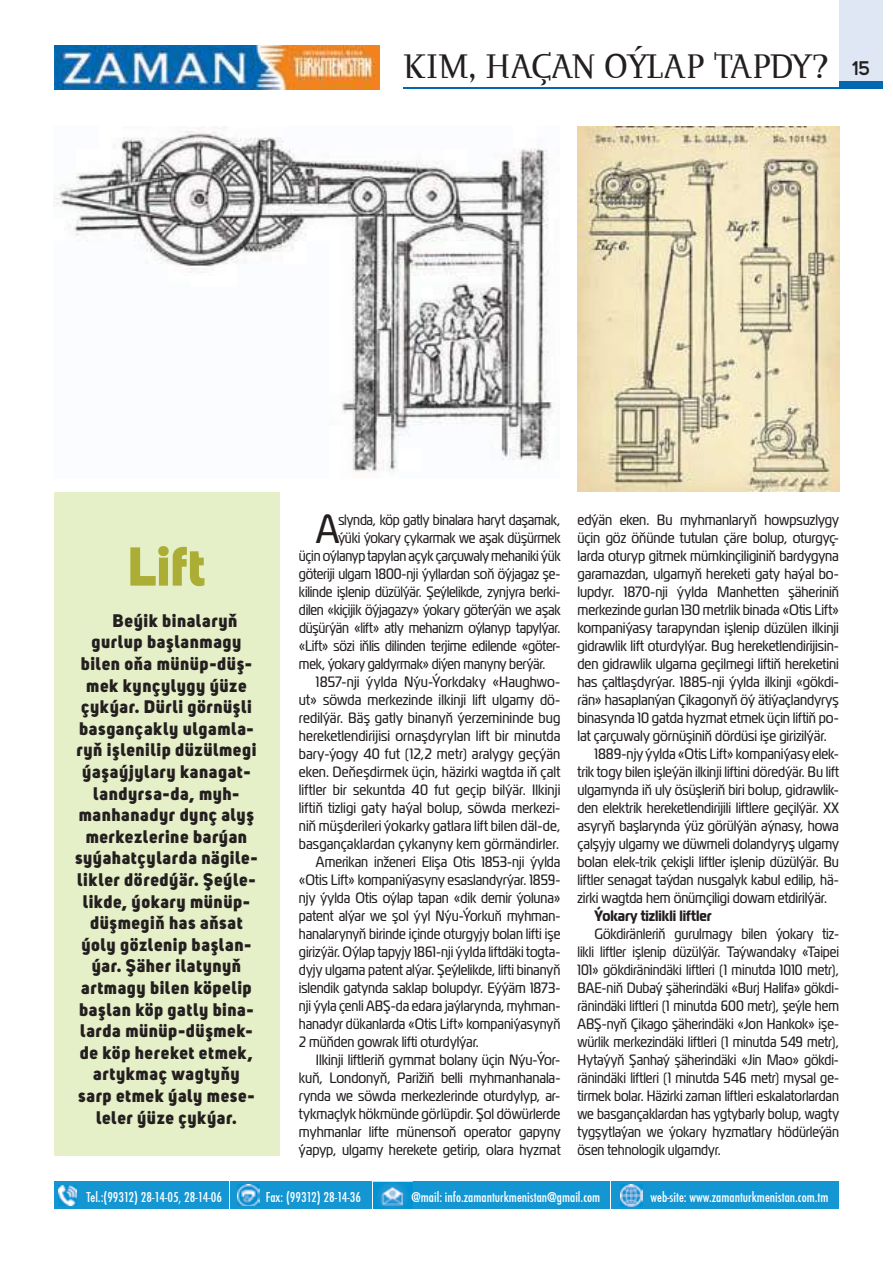
<style>
.page{position:relative;width:893px;height:1263px;background:#fff}
.page>*{position:absolute;margin:0;border:0;box-sizing:border-box;transform-origin:0 0}
.t1{font:800 54px "Uni Sans";color:#acad34}
.t2{font:40.65px "Magistral Cond";color:#241f1f;scale:.95 1}
.t3{font:36px "Ogirema Slab";color:#241f1f}
.t4{font:800 18px "Uni Sans";letter-spacing:.03em;color:#241f1f}
.t5{font:15px "Magistral Cond";letter-spacing:-.005em;color:#241f1f}
.t6{font:15px/18px "Magistral Cond";letter-spacing:-.005em;color:#241f1f;text-align:justify;scale:.95 1}
.t7{font:15px "Magistral Cond";letter-spacing:-.005em;color:#241f1f;scale:.96 1}
.t8{font:700 15px "Magistral Cond";letter-spacing:-.005em;color:#241f1f;scale:.95 1}
.t9{font:500 condensed 14.85px "ART Futura TEE";color:#fff}
.s1{font-family:"Uni Sans";font-weight:600;font-size:19.5px}
</style>
<div class="page">
<div style="left:54px;top:1182px;width:785px;height:27px;background:#1496d3"></div>
<svg style="left:610px;top:1182px;width:1px;height:27px"></svg>
<img style="left:238px;top:1185px;width:21px;height:21px">
<img style="left:373px;top:1181px;width:40px;height:1px">
<img style="left:373px;top:1182px;width:40px;height:27px">
<svg style="left:372px;top:1182px;width:1px;height:27px"></svg>
<svg style="left:412px;top:1191px;width:1px;height:14px"></svg>
<img style="left:381px;top:1186px;width:22px;height:19px">
<img style="left:621px;top:1185px;width:21px;height:21px">
<img style="left:59px;top:1185px;width:18px;height:20px">
<img style="left:54px;top:45px;width:326px;height:44px">
<div style="left:839px;top:0;width:44px;height:89px;background:#dfe6f4"></div>
<hr style="left:404px;top:87px;width:435px;height:2px;background:#0067b0">
<div style="left:839px;top:81px;width:44px;height:8px;background:#0067b0"></div>
<div style="left:54px;top:492px;width:225px;height:663px;background:#e5efc8"></div>
<img style="left:54px;top:127px;width:499px;height:345px">
<img style="left:578px;top:127px;width:261px;height:365px">
<h3 class="t3" style="left:404px;top:44px;width:467px">KIM, HAÇAN OÝLAP TAPDY? <span class="s1">15</span></h3>
<h1 class="t1" style="left:127px;top:532px;width:80px">Lift</h1>
<p class="t4" style="left:113px;top:609px;width:126px">Beýik binala ryň</p>
<p class="t4" style="left:92px;top:630px;width:151px">gurlup başlanma gy</p>
<p class="t4" style="left:81px;top:652px;width:173px">bilen oňa münüp-düş-</p>
<p class="t4" style="left:86px;top:673px;width:162px">mek kynçylygy ýü ze</p>
<p class="t4" style="left:81px;top:695px;width:172px">çykýar. Dürli görnüş li</p>
<p class="t4" style="left:79px;top:717px;width:176px">basgançakly ulgamla-</p>
<p class="t4" style="left:77px;top:738px;width:181px">ryň işlenilip düzülme gi</p>
<p class="t4" style="left:82px;top:760px;width:170px">ýaşaýjylary kanagat-</p>
<p class="t4" style="left:93px;top:781px;width:148px">landyrsa-da, myh-</p>
<p class="t4" style="left:79px;top:803px;width:177px">manhanadyr dynç alyş</p>
<p class="t4" style="left:86px;top:825px;width:163px">merkezlerine barýan</p>
<p class="t4" style="left:75px;top:846px;width:184px">syýahatçylarda nägile-</p>
<p class="t4" style="left:77px;top:868px;width:180px">likler döredýär. Şeýle-</p>
<p class="t4" style="left:83px;top:889px;width:169px">likde, ýokary münüp-</p>
<p class="t4" style="left:90px;top:911px;width:154px">düşmegiň has aň sat</p>
<p class="t4" style="left:81px;top:933px;width:171px">ýoly gözlenip başlan-</p>
<p class="t4" style="left:92px;top:954px;width:151px">ýar. Şäher ilaty nyň</p>
<p class="t4" style="left:81px;top:976px;width:172px">artmagy bilen köpe lip</p>
<p class="t4" style="left:79px;top:997px;width:176px">başlan köp gatly bina-</p>
<p class="t4" style="left:80px;top:1019px;width:174px">larda münüp-düşmek-</p>
<p class="t4" style="left:80px;top:1041px;width:174px">de köp hereket etmek,</p>
<p class="t4" style="left:93px;top:1062px;width:148px">artykmaç wagty ňy</p>
<p class="t4" style="left:78px;top:1084px;width:178px">sarp etmek ýaly mese-</p>
<p class="t4" style="left:96px;top:1105px;width:142px">leler ýüze çykýar.</p>
<h2 class="t2" style="left:316px;top:504px;width:26px">A</h2>
<p class="t6" style="left:338px;top:510px;width:235px">s lynda, köp gatly binalara haryt daşamak,</p>
<p class="t6" style="left:338px;top:528px;width:235px">ýüki ýokary çykarmak we aşak düşürmek</p>
<p class="t6" style="left:299px;top:546px;width:277px">üçin oýlanyp tapylan açyk çarçuwaly mehaniki ýük</p>
<p class="t6" style="left:299px;top:564px;width:277px">göteriji ulgam 1800-nji ýyllardan soň öýjagaz şe-</p>
<p class="t6" style="left:299px;top:582px;width:277px">kilinde işlenip düzülýär. Şeýlelikde, zynjyra berki-</p>
<p class="t6" style="left:299px;top:600px;width:277px">dilen «kiçijik öýjagazy» ýokary göterýän we aşak</p>
<p class="t6" style="left:299px;top:618px;width:277px">düşürýän «lift» atly mehanizm oýlanyp tapylýar.</p>
<p class="t6" style="left:299px;top:636px;width:277px">«Lift» sözi iňlis dilinden terjime edilende «göter-</p>
<p class="t6" style="left:299px;top:654px;width:261px">mek, ýokary galdyrmak» diýen manyny berýär.</p>
<p class="t5" style="left:316px;top:672px;width:246px">1857-nji ýylda Nýu-Ýork da ky «Haughwo-</p>
<p class="t5" style="left:299px;top:690px;width:263px">ut» söwda merkezinde ilkinji lift ul ga my dö-</p>
<p class="t5" style="left:299px;top:708px;width:263px">redilýär. Bäş gatly bi na nyň ýerzemininde bug</p>
<p class="t5" style="left:299px;top:726px;width:263px">hereket len dirijisi or naş dyrylan lift bir minut da</p>
<p class="t5" style="left:299px;top:744px;width:263px">bary-ýogy 40 fut (12,2 metr) aralygy geç ýän</p>
<p class="t5" style="left:299px;top:762px;width:263px">eken. Deňeşdirmek üçin, häzirki wagtda iň çalt</p>
<p class="t5" style="left:299px;top:780px;width:263px">liftler bir sekuntda 40 fut geçip bilýär. Ilkin ji</p>
<p class="t5" style="left:299px;top:798px;width:263px">liftiň tizligi gaty haýal bolup, söwda merkezi-</p>
<p class="t5" style="left:299px;top:816px;width:263px">niň müşderileri ýoka r ky gatlara lift bilen däl-de,</p>
<p class="t5" style="left:299px;top:834px;width:262px">bas gan çaklar dan çy kany ny kem gör män dir ler.</p>
<p class="t7" style="left:316px;top:852px;width:256px">Amerikan inženeri Elişa Otis 1853-nji ýylda</p>
<p class="t7" style="left:299px;top:870px;width:274px">«Otis Lift» kompaniýasyny esaslandyrýar. 1859-</p>
<p class="t7" style="left:299px;top:888px;width:274px">njy ýylda Otis oýlap tapan «dik demir ýoluna»</p>
<p class="t7" style="left:299px;top:906px;width:274px">patent alýar we şol ýyl Nýu-Ýorkuň myhman-</p>
<p class="t7" style="left:299px;top:924px;width:274px">hanalarynyň birinde içinde oturgyjy bolan lifti işe</p>
<p class="t7" style="left:299px;top:942px;width:274px">girizýär. Oýlap tapyjy 1861-nji ýylda liftdäki tog ta-</p>
<p class="t7" style="left:299px;top:960px;width:274px">dyjy ulgama patent alýar. Şeýlelikde, lifti binanyň</p>
<p class="t7" style="left:299px;top:978px;width:274px">islendik ga tyn da saklap bolupdyr. Eýýäm 1873-</p>
<p class="t7" style="left:299px;top:996px;width:274px">nji ýyla çenli ABŞ-da edara jaýlarynda, myhman-</p>
<p class="t7" style="left:299px;top:1014px;width:274px">hanadyr dükanla r da «Otis Lift» kompaniýasynyň</p>
<p class="t7" style="left:299px;top:1032px;width:189px">2 müňden gowrak lifti oturdylýar.</p>
<p class="t5" style="left:316px;top:1050px;width:246px">Ilkinji liftleriň gymmat bolany üçin Nýu-Ýor-</p>
<p class="t5" style="left:299px;top:1068px;width:263px">kuň, Londonyň, Parižiň belli myhmanhanala-</p>
<p class="t5" style="left:299px;top:1086px;width:263px">ryn da we söwda merkezlerinde oturdylyp, ar-</p>
<p class="t5" style="left:299px;top:1104px;width:263px">tykmaçlyk hökmünde görlüpdir. Şol döwürlerde</p>
<p class="t5" style="left:299px;top:1122px;width:263px">myhmanlar lifte münensoň operator gapyny</p>
<p class="t5" style="left:299px;top:1140px;width:263px">ýapyp, ulgamy herekete getirip, olara hyzmat</p>
<p class="t5" style="left:577px;top:510px;width:263px">edýän eken. Bu myhmanlaryň howpsuzlygy</p>
<p class="t5" style="left:577px;top:528px;width:263px">üçin göz öňünde tutulan çäre bolup, oturgyç-</p>
<p class="t5" style="left:577px;top:546px;width:263px">larda oturyp gitmek mümkinçiliginiň bardygyn a</p>
<p class="t5" style="left:577px;top:564px;width:263px">garamazdan, ulgamyň hereketi gaty haýal bo-</p>
<p class="t5" style="left:577px;top:582px;width:263px">lupdyr. 1870-nji ýylda Manhetten şäheriniň</p>
<p class="t5" style="left:577px;top:600px;width:263px">merkezinde gurlan 130 metrlik binada «Otis Lift»</p>
<p class="t5" style="left:577px;top:618px;width:263px">kompaniýasy tarapyndan işlenip dü zü len ilkinji</p>
<p class="t5" style="left:577px;top:636px;width:263px">gidrawlik lift oturdylýar. Bug hereketlendirijisin-</p>
<p class="t5" style="left:577px;top:654px;width:263px">den gidrawlik ulgama geçilmegi liftiň hereketini</p>
<p class="t5" style="left:577px;top:672px;width:263px">has çaltlaşdyrýar. 1885-nji ýylda ilkinji «gökdi-</p>
<p class="t5" style="left:577px;top:690px;width:263px">rän» hasaplanýan Çikagonyň öý ätiýaçlandy ryş</p>
<p class="t5" style="left:577px;top:708px;width:263px">bina syn da 10 gatda hyzmat etmek üçin liftiň po-</p>
<p class="t5" style="left:577px;top:726px;width:251px">lat çarçuwaly görnüşiniň dördüsi işe girizilýär.</p>
<p class="t5" style="left:594px;top:744px;width:246px">1889-njy ýylda «Otis Lift» kompaniýasy elek-</p>
<p class="t5" style="left:577px;top:762px;width:263px">trik togy bilen işleýän ilkinji liftini döredýär. Bu lift</p>
<p class="t5" style="left:577px;top:780px;width:263px">ulgamynda iň uly ösüşleriň biri bolup, gidrawlik-</p>
<p class="t5" style="left:577px;top:798px;width:263px">den elektrik hereketlendirijili liftlere geçilýär. XX</p>
<p class="t5" style="left:577px;top:816px;width:263px">asyryň başla ryn da ýüz görülýän aýnasy, howa</p>
<p class="t5" style="left:577px;top:834px;width:263px">çalşyjy ulgamy we düwmeli dolandyryş ulgamy</p>
<p class="t5" style="left:577px;top:852px;width:263px">bolan elek-trik çekişli liftler işlenip düzülýär. Bu</p>
<p class="t5" style="left:577px;top:870px;width:263px">liftler senagat taýdan nusgalyk kabul edilip, hä-</p>
<p class="t5" style="left:577px;top:888px;width:251px">zirki wagtda hem önümçiligi dowam etdirilýär.</p>
<p class="t8" style="left:594px;top:906px;width:125px">Ýokary tizlikli liftler</p>
<p class="t6" style="left:577px;top:924px;width:277px;text-indent:17px">Gökdiränleriň gurulmagy bilen ýokary tiz&shy;likli liftler işlenip düzülýär. Taýwandaky «Taipei 101» gökdiränindäki liftleri (1 minutda 1010 metr), BAE-niň Dubaý şäherindäki «Burj Halifa» gökdi&shy;ränindäki liftleri (1 minutda 600 metr), şeýle hem ABŞ-nyň Çikago şäherindäki «Jon Hankok» işe&shy;würlik merkezindäki liftleri (1 minutda 549 metr), Hytaýyň Şanhaý şäherindäki «Jin Mao» gökdi&shy;ränindäki liftleri (1 minutda 546 metr) mysal ge&shy;tirmek bolar. Häzirki zaman liftleri eskalatorlardan we basgançaklardan has ygtybarly bolup, wag ty tygşytlaýan we ýokary hyzmatlary hödürleýän ösen tehnologik ulgamdyr.</p>
<p class="t9" style="left:87px;top:1189px;width:137px">Tel.:(99312) 28-14-05, 28-14-06</p>
<p class="t9" style="left:266px;top:1188px;width:97px">Fax: (99312) 28-14-36</p>
<p class="t9" style="left:411px;top:1189px;width:191px">@mail: info.zamanturkmenistan@gmail.com</p>
<p class="t9" style="left:651px;top:1188px;width:179px">web-site: www.zamanturkmenistan.com.tm</p>
</div>
